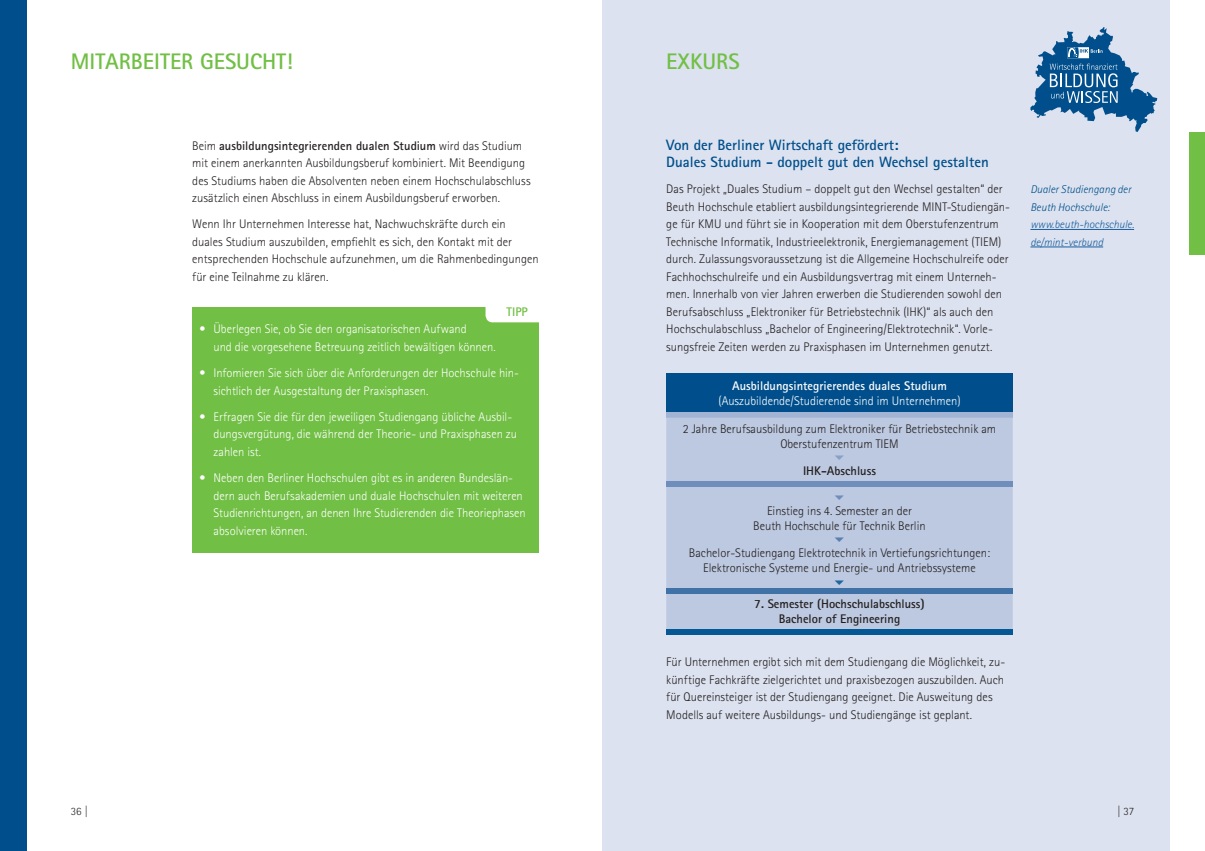
<style>
.page{position:relative;width:1205px;height:851px;background:#fff}
.page>*{position:absolute;margin:0;border:0;box-sizing:border-box;transform-origin:0 0}
.t1{font:700 22.5px "Rotis Sans Serif Pro";color:#71bf44}
.t2{font:700 15px/17.5px "Rotis Sans Serif Pro";color:#004f8c}
.t3{font:300 12.5px/17.5px "Rotis Sans Serif Pro";color:#231f20}
.t4{font:300 12.5px/17.5px "Rotis Sans Serif Pro";color:#fff}
.t5{font:700 12.5px/15px "Rotis Sans Serif Pro";color:#231f20;text-align:center}
.t6{font:700 12.5px "Rotis Sans Serif Pro";color:#fff}
.t7{font:700 12.5px "Rotis Sans Serif Pro";color:#71bf44}
.t8{font:italic 300 11.25px/17.5px "Rotis Sans Serif Pro";color:#004f8c}
.t9{font:italic 300 11.25px/17.5px "Rotis Sans Serif Pro";color:#175d9e}
.t10{font:300 11.25px "Rotis Sans Serif Pro";color:#231f20}
.s1{font-weight:700}
</style>
<div class="page">
<div style="left:602px;top:0;width:567px;height:850px;background:#dce2ef"></div>
<div style="left:666px;top:373px;width:346px;height:39px;background:#004f8c"></div>
<div style="left:666px;top:412px;width:346px;height:5px;background:#a1b4d3"></div>
<div style="left:666px;top:417px;width:346px;height:212px;background:#bdc9e0"></div>
<div style="left:666px;top:481px;width:346px;height:5px;background:#6f8ebb"></div>
<div style="left:666px;top:588px;width:346px;height:5px;background:#4071a7"></div>
<div style="left:666px;top:629px;width:346px;height:5px;background:#045995"></div>
<hr style="left:1030px;top:229px;width:104px;height:1px;background:#175d9e">
<hr style="left:1030px;top:246px;width:73px;height:1px;background:#175d9e">
<div style="left:192px;top:307px;width:347px;height:245px;background:#71bf44"></div>
<div style="left:485px;top:298px;width:61px;height:24px;background:#fff;border-radius:7px"></div>
<svg style="left:1030px;top:27px;width:127px;height:105px"></svg>
<div style="left:0;top:0;width:27px;height:850px;background:#004f8c"></div>
<div style="left:1189px;top:132px;width:16px;height:122px;background:#71bf44"></div>
<svg style="left:835px;top:455px;width:9px;height:5px"></svg>
<svg style="left:835px;top:495px;width:9px;height:4px"></svg>
<svg style="left:835px;top:537px;width:9px;height:5px"></svg>
<svg style="left:835px;top:580px;width:9px;height:4px"></svg>
<h1 class="t1" style="left:71px;top:47px;width:224px">MITARBEITER GESUCHT!</h1>
<p class="t3" style="left:192px;top:137px;width:340px">Beim <span class="s1">ausbildungsintegrierenden dualen Studium</span> wird das Studium mit einem anerkannten Ausbildungsberuf kombiniert. Mit Beendigung des Studiums haben die Absolventen neben einem Hochschulabschluss zusätzlich einen Abschluss in einem Ausbildungsberuf erworben.</p>
<p class="t3" style="left:192px;top:215px;width:348px">Wenn Ihr Unternehmen Interesse hat, Nachwuchskräfte durch ein duales Studium auszubilden, empfiehlt es sich, den Kontakt mit der entsprechenden Hochschule aufzunehmen, um die Rahmenbedingungen für eine Teilnahme zu klären.</p>
<p class="t7" style="left:506px;top:304px;width:23px">TIPP</p>
<p class="t10" style="left:71px;top:804px;width:19px">36 |</p>
<p class="t4" style="left:213px;top:320px;width:284px;text-indent:-14px">• Überlegen Sie, ob Sie den organisatorischen Aufwand<br>und die vorgesehene Betreuung zeitlich bewältigen können.</p>
<p class="t4" style="left:213px;top:364px;width:307px;text-indent:-14px">• Infomieren Sie sich über die Anforderungen der Hochschule hin&shy;sichtlich der Ausgestaltung der Praxisphasen.</p>
<p class="t4" style="left:213px;top:408px;width:305px;text-indent:-14px">• Erfragen Sie die für den jeweiligen Studiengang übliche Ausbil&shy;dungsvergütung, die während der Theorie- und Praxisphasen zu zahlen ist.</p>
<p class="t4" style="left:213px;top:469px;width:314px;text-indent:-14px">• Neben den Berliner Hochschulen gibt es in anderen Bundeslän&shy;dern auch Berufsakademien und duale Hochschulen mit weiteren Studienrichtungen, an denen Ihre Studierenden die Theoriephasen absolvieren können.</p>
<h1 class="t1" style="left:666px;top:47px;width:75px">EXKURS</h1>
<p class="t2" style="left:666px;top:135px;width:324px">Von der Berliner Wirtschaft gefördert:<br>Duales Studium - doppelt gut den Wechsel gestalten</p>
<p class="t3" style="left:666px;top:180px;width:345px">Das Projekt „Duales Studium – doppelt gut den Wechsel gestalten“ der Beuth Hochschule etabliert ausbildungsintegrierende MINT-Studiengän&shy;ge für KMU und führt sie in Kooperation mit dem Oberstufenzentrum Technische Informatik, Industrieelektronik, Energiemanagement (TIEM) durch. Zulassungsvoraussetzung ist die Allgemeine Hochschulreife oder Fachhochschulreife und ein Ausbildungsvertrag mit einem Unterneh&shy;men. Innerhalb von vier Jahren erwerben die Studierenden sowohl den Berufsabschluss „Elektroniker für Betriebstechnik (IHK)“ als auch den Hochschulabschluss „Bachelor of Engineering/Elektrotechnik“. Vorle&shy;sungsfreie Zeiten werden zu Praxisphasen im Unternehmen genutzt.</p>
<p class="t6" style="left:732px;top:377px;width:216px">Ausbildungsintegrierendes duales Studium</p>
<p class="t4" style="left:718px;top:392px;width:244px">(Auszubildende/Studierende sind im Unternehmen)</p>
<p class="t3" style="left:683px;top:421px;width:315px;line-height:15px;text-align:center">2 Jahre Berufsausbildung zum Elektroniker für Betriebstechnik am<br>Oberstufenzentrum TIEM</p>
<p class="t5" style="left:803px;top:463px;width:74px">IHK-Abschluss</p>
<p class="t3" style="left:753px;top:503px;width:174px;line-height:15px;text-align:center">Einstieg ins 4. Semester an der<br>Beuth Hochschule für Technik Berlin</p>
<p class="t3" style="left:689px;top:545px;width:303px;line-height:15px;text-align:center">Bachelor-Studiengang Elektrotechnik in Vertiefungsrichtungen:<br>Elektronische Systeme und Energie- und Antriebssysteme</p>
<p class="t5" style="left:754px;top:596px;width:172px">7. Semester (Hochschulabschluss)<br>Bachelor of Engineering</p>
<p class="t3" style="left:666px;top:653px;width:340px">Für Unternehmen ergibt sich mit dem Studiengang die Möglichkeit, zu&shy;künftige Fachkräfte zielgerichtet und praxisbezogen auszubilden. Auch für Quereinsteiger ist der Studiengang geeignet. Die Ausweitung des Modells auf weitere Ausbildungs- und Studiengänge ist geplant.</p>
<p class="t8" style="left:1030px;top:181px;width:102px">Dualer Studiengang der<br>Beuth Hochschule:</p>
<p class="t9" style="left:1030px;top:216px;width:105px">www.beuth-hochschule. de/mint-verbund</p>
<p class="t10" style="left:1117px;top:804px;width:19px">| 37</p>
</div>
